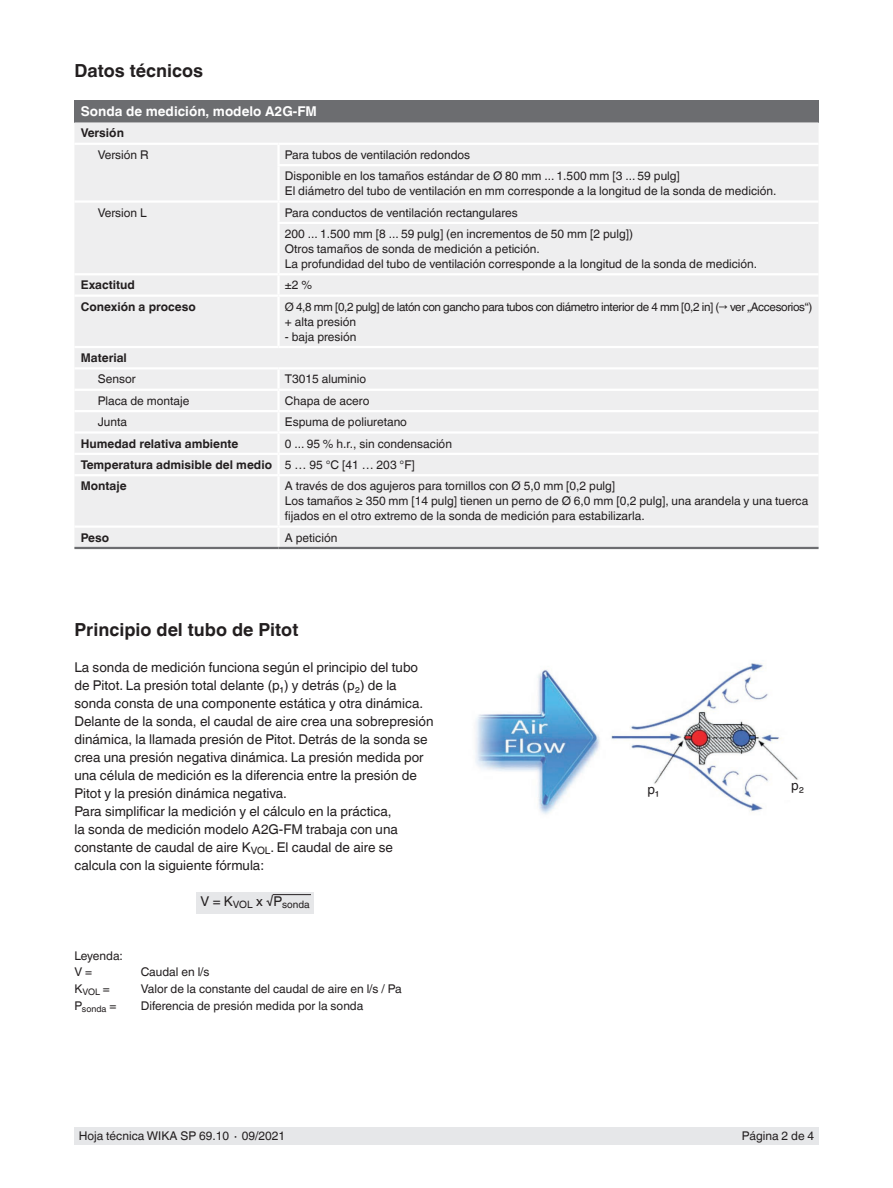
<style>
.page{position:relative;width:893px;height:1188px;background:#fff}
.page>*{position:absolute;margin:0;border:0;box-sizing:border-box;transform-origin:0 0}
.t1{font:700 18px "Helvetica World";color:#231f20}
.t2{font:13.5px/18px "Helvetica World";color:#231f20}
.t3{font:700 13.5px "Helvetica World";color:#fff}
.t4{font:12px/21.3px "Helvetica World";color:#231f20}
.t5{font:700 12px "Helvetica World";color:#231f20}
.t6{font:11.7px "Helvetica World";letter-spacing:-.03em;color:#231f20}
.t7{font:10.2px "Helvetica World";color:#231f20}
.t8{font:9px "Helvetica World";color:#231f20}
.s1{font-weight:700}
</style>
<div class="page">
<div style="left:74px;top:1128px;width:745px;height:17px;background:#e6e7e9"></div>
<div style="left:74px;top:100px;width:745px;height:22px;background:#6c6d70"></div>
<div style="left:74px;top:122px;width:745px;height:425px;background:#eeeeef"></div>
<hr style="left:277px;top:164px;width:542px;height:2px;background:#fff">
<hr style="left:279px;top:200px;width:540px;height:3px;background:#fff">
<hr style="left:277px;top:222px;width:542px;height:2px;background:#fff">
<hr style="left:74px;top:273px;width:205px;height:2px;background:#fff">
<hr style="left:279px;top:273px;width:540px;height:2px;background:#fff">
<hr style="left:277px;top:275px;width:3px;height:20px;background:#fff">
<hr style="left:74px;top:295px;width:205px;height:2px;background:#fff">
<hr style="left:279px;top:295px;width:540px;height:2px;background:#fff">
<hr style="left:277px;top:297px;width:3px;height:49px;background:#fff">
<hr style="left:277px;top:370px;width:3px;height:19px;background:#fff">
<hr style="left:74px;top:389px;width:205px;height:2px;background:#fff">
<hr style="left:279px;top:389px;width:540px;height:2px;background:#fff">
<hr style="left:277px;top:391px;width:3px;height:19px;background:#fff">
<hr style="left:74px;top:410px;width:205px;height:2px;background:#fff">
<hr style="left:279px;top:410px;width:540px;height:2px;background:#fff">
<hr style="left:277px;top:412px;width:3px;height:19px;background:#fff">
<hr style="left:74px;top:431px;width:205px;height:3px;background:#fff">
<hr style="left:279px;top:431px;width:540px;height:3px;background:#fff">
<hr style="left:277px;top:434px;width:3px;height:19px;background:#fff">
<hr style="left:74px;top:453px;width:205px;height:2px;background:#fff">
<hr style="left:279px;top:453px;width:540px;height:2px;background:#fff">
<hr style="left:277px;top:455px;width:3px;height:19px;background:#fff">
<hr style="left:74px;top:474px;width:205px;height:2px;background:#fff">
<hr style="left:279px;top:474px;width:540px;height:2px;background:#fff">
<hr style="left:277px;top:476px;width:3px;height:49px;background:#fff">
<hr style="left:74px;top:525px;width:205px;height:3px;background:#fff">
<hr style="left:279px;top:525px;width:540px;height:3px;background:#fff">
<hr style="left:277px;top:528px;width:3px;height:19px;background:#fff">
<hr style="left:277px;top:145px;width:3px;height:19px;background:#fff">
<hr style="left:277px;top:166px;width:3px;height:34px;background:#fff">
<hr style="left:74px;top:200px;width:205px;height:3px;background:#fff">
<hr style="left:277px;top:203px;width:3px;height:19px;background:#fff">
<hr style="left:277px;top:224px;width:3px;height:49px;background:#fff">
<hr style="left:74px;top:367px;width:205px;height:3px;background:#fff">
<hr style="left:279px;top:367px;width:540px;height:3px;background:#fff">
<hr style="left:74px;top:143px;width:205px;height:2px;background:#fff">
<hr style="left:279px;top:143px;width:540px;height:2px;background:#fff">
<hr style="left:74px;top:346px;width:205px;height:2px;background:#fff">
<hr style="left:279px;top:346px;width:540px;height:2px;background:#fff">
<hr style="left:74px;top:547px;width:205px;height:2px;background:#6c6d70">
<hr style="left:279px;top:547px;width:540px;height:2px;background:#6c6d70">
<div style="left:196px;top:892px;width:118px;height:21px;background:#e6e7e9"></div>
<hr style="left:273px;top:894px;width:38px;height:1px;background:#231f20">
<img style="left:475px;top:663px;width:323px;height:152px">
<h1 class="t1" style="left:74px;top:60px;width:130px">Datos técnicos</h1>
<p class="t3" style="left:81px;top:104px;width:238px">Sonda de medición, modelo A2G-FM</p>
<p class="t5" style="left:81px;top:126px;width:45px">Versión</p>
<p class="t4" style="left:98px;top:144px;width:52px">Versión R</p>
<p class="t4" style="left:285px;top:144px;width:396px">Para tubos de ventilación redondos<br>Disponible en los tamaños estándar de Ø 80 mm ... 1.500 mm [3 ... 59 pulg]</p>
<p class="t4" style="left:285px;top:180px;width:493px">El diámetro del tubo de ventilación en mm corresponde a la longitud de la sonda de medición.</p>
<p class="t4" style="left:98px;top:202px;width:51px">Version L</p>
<p class="t4" style="left:285px;top:202px;width:350px">Para conductos de ventilación rectangulares<br>200 ... 1.500 mm [8 ... 59 pulg] (en incrementos de 50 mm [2 pulg])</p>
<p class="t4" style="left:285px;top:241px;width:474px;line-height:15px">Otros tamaños de sonda de medición a petición.<br>La profundidad del tubo de ventilación corresponde a la longitud de la sonda de medición.</p>
<p class="t5" style="left:81px;top:278px;width:56px">Exactitud</p>
<p class="t4" style="left:285px;top:275px;width:29px">±2 %</p>
<p class="t5" style="left:81px;top:300px;width:116px">Conexión a proceso</p>
<p class="t6" style="left:285px;top:300px;width:529px">Ø 4,8 mm [0,2 pulg] de latón con gancho para tubos con diámetro interior de 4 mm [0,2 in] (→ ver „Accesorios“)</p>
<p class="t4" style="left:285px;top:311px;width:73px">+ alta presión</p>
<p class="t4" style="left:285px;top:326px;width:73px">- baja presión</p>
<p class="t5" style="left:81px;top:351px;width:48px">Material</p>
<p class="t4" style="left:98px;top:369px;width:39px">Sensor</p>
<p class="t4" style="left:285px;top:369px;width:83px">T3015 aluminio</p>
<p class="t4" style="left:98px;top:390px;width:93px">Placa de montaje</p>
<p class="t4" style="left:285px;top:390px;width:86px">Chapa de acero</p>
<p class="t4" style="left:98px;top:411px;width:31px">Junta</p>
<p class="t4" style="left:285px;top:411px;width:124px">Espuma de poliuretano</p>
<p class="t5" style="left:81px;top:436px;width:159px">Humedad relativa ambiente</p>
<p class="t4" style="left:81px;top:433px;width:373px;text-indent:204px">0 ... 95 % h.r., sin condensación<br><span class="s1">Temperatura admisible del medio</span> 5 … 95 °C [41 … 203 °F]<br><span class="s1">Montaje</span></p>
<p class="t4" style="left:285px;top:479px;width:525px;line-height:15px">A través de dos agujeros para tornillos con Ø 5,0 mm [0,2 pulg]<br>Los tamaños ≥ 350 mm [14 pulg] tienen un perno de Ø 6,0 mm [0,2 pulg], una arandela y una tuerca fijados en el otro extremo de la sonda de medición para estabilizarla.</p>
<p class="t5" style="left:81px;top:530px;width:30px">Peso</p>
<p class="t4" style="left:285px;top:527px;width:54px">A petición</p>
<h1 class="t1" style="left:74px;top:619px;width:225px">Principio del tubo de Pitot</h1>
<p class="t2" style="left:74px;top:658px;width:361px">La sonda de medición funciona según el principio del tubo de Pitot. La presión total delante (p₁) y detrás (p₂) de la sonda consta de una componente estática y otra dinámica.<br>Delante de la sonda, el caudal de aire crea una sobrepresión dinámica, la llamada presión de Pitot. Detrás de la sonda se crea una presión negativa dinámica. La presión medida por una célula de medición es la diferencia entre la presión de Pitot y la presión dinámica negativa.<br>Para simplificar la medición y el cálculo en la práctica,<br>la sonda de medición modelo A2G-FM trabaja con una constante de caudal de aire K<sub>VOL</sub>. El caudal de aire se calcula con la siguiente fórmula:</p>
<p class="t7" style="left:201px;top:898px;width:111px"><sup>V</sup> <sup>=</sup> <sup>K</sup>VOL <sup>x</sup> <sup>√P</sup>sonda</p>
<p class="t4" style="left:74px;top:948px;width:50px;line-height:16.2px">Leyenda:<br>V =</p>
<p class="t4" style="left:141px;top:961px;width:70px">Caudal en l/s</p>
<p class="t8" style="left:74px;top:987px;width:37px"><sup>K</sup>VOL <sup>=</sup></p>
<p class="t4" style="left:141px;top:979px;width:262px">Valor de la constante del caudal de aire en l/s / Pa</p>
<p class="t8" style="left:74px;top:1004px;width:44px"><sup>P</sup>sonda <sup>=</sup></p>
<p class="t4" style="left:141px;top:996px;width:224px">Diferencia de presión medida por la sonda</p>
<p class="t2" style="left:647px;top:781px;width:13px">p₁</p>
<p class="t2" style="left:791px;top:776px;width:14px">p₂</p>
<p class="t4" style="left:79px;top:1126px;width:208px">Hoja técnica WIKA SP 69.10 ∙ 09/2021</p>
<p class="t4" style="left:742px;top:1126px;width:74px">Página 2 de 4</p>
</div>
